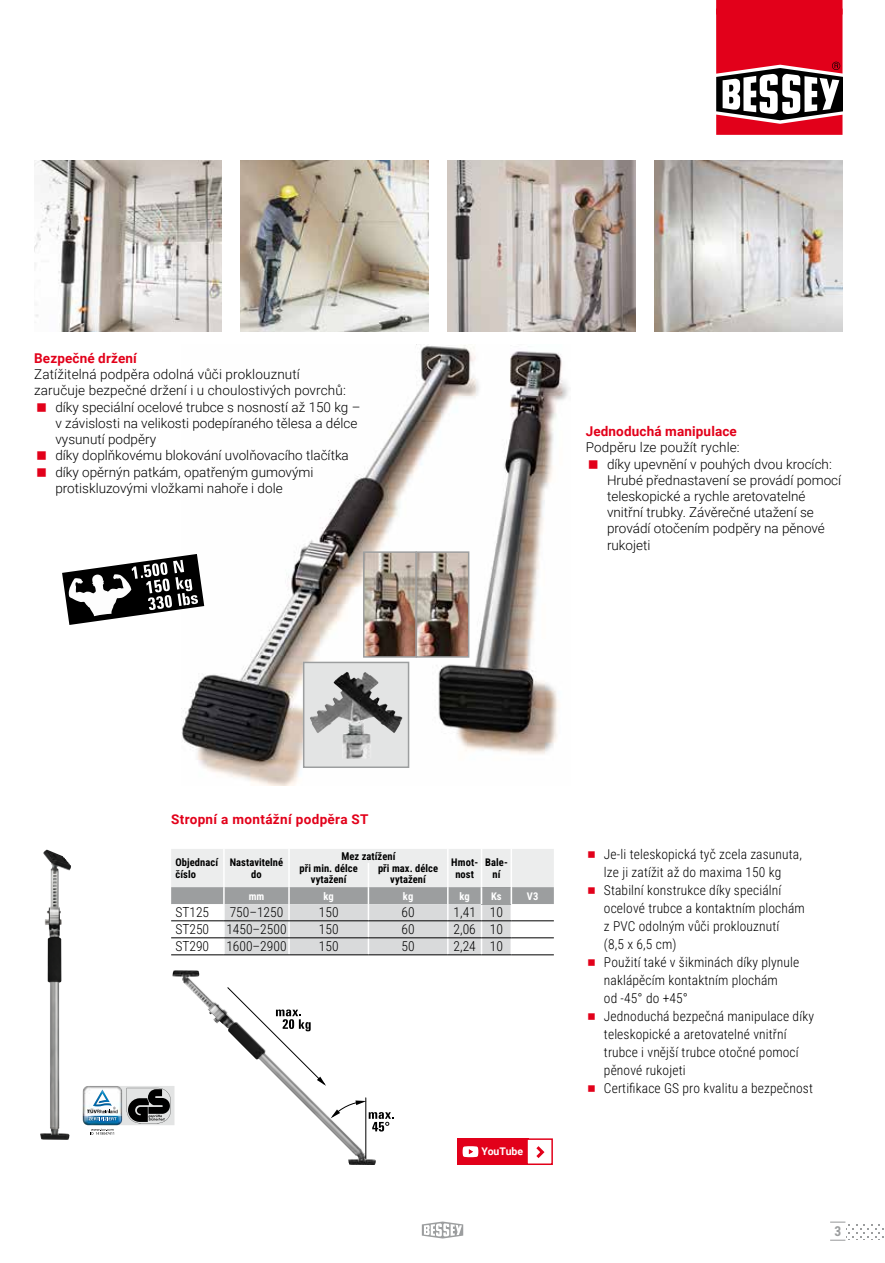
<style>
.page{position:relative;width:885px;height:1263px;background:#fff}
.page>*{position:absolute;margin:0;border:0;box-sizing:border-box;transform-origin:0 0}
.t1{font:300 13.5px/16.2px "Roboto";color:#000}
.t2{font:13.5px/18px "Roboto Condensed";letter-spacing:.01em;color:#000}
.t3{font:700 13.5px "Roboto";letter-spacing:.01em;color:#e2001a}
.t4{font:13.5px "Roboto Condensed";color:#9c9e9f}
.t5{font:10.5px/12.6px "Roboto Condensed";letter-spacing:.005em;color:#000;text-align:center}
.t6{font:10.5px "Roboto Condensed";letter-spacing:.005em;color:#fff}
.t7{font:700 10.5px "Roboto";color:#fff}
</style>
<div class="page">
<img style="left:34px;top:160px;width:188px;height:172px">
<img style="left:241px;top:160px;width:187px;height:172px">
<img style="left:654px;top:160px;width:188px;height:172px">
<img style="left:448px;top:160px;width:187px;height:172px">
<img style="left:40px;top:850px;width:30px;height:290px">
<img style="left:348px;top:1159px;width:28px;height:6px">
<svg style="left:357px;top:1153px;width:16px;height:10px"></svg>
<img style="left:172px;top:970px;width:27px;height:11px">
<img style="left:183px;top:977px;width:181px;height:181px">
<hr style="left:365px;top:1098px;width:1px;height:61px;background:#000">
<svg style="left:226px;top:986px;width:100px;height:100px"></svg>
<svg style="left:330px;top:1100px;width:63px;height:31px"></svg>
<img style="left:181px;top:345px;width:388px;height:440px">
<div style="left:303px;top:662px;width:106px;height:106px;background:#e3e4e4;border:2px solid #9c9e9f"></div>
<img style="left:310px;top:672px;width:92px;height:86px">
<img style="left:418px;top:554px;width:48px;height:101px">
<div style="left:415px;top:551px;width:54px;height:107px;border:2px solid #9c9e9f"></div>
<img style="left:366px;top:554px;width:48px;height:101px">
<div style="left:363px;top:551px;width:54px;height:107px;border:2px solid #9c9e9f"></div>
<svg style="left:62px;top:554px;width:142px;height:71px"></svg>
<img style="left:68px;top:574px;width:63px;height:42px">
<svg style="left:83px;top:1086px;width:91px;height:49px"></svg>
<div style="left:716px;top:0;width:126px;height:15px;background:#e2001a"></div>
<svg style="left:716px;top:9px;width:127px;height:126px"></svg>
<svg style="left:171px;top:849px;width:383px;height:106px;background:#d5d6d7"></svg>
<div style="left:457px;top:1138px;width:26px;height:27px;background:#e2001a"></div>
<svg style="left:462px;top:1146px;width:16px;height:11px"></svg>
<div style="left:481px;top:1138px;width:48px;height:27px;background:#e2001a"></div>
<div style="left:526px;top:1138px;width:27px;height:27px;background:#fff;border:2px solid #e2001a"></div>
<svg style="left:536px;top:1146px;width:9px;height:12px"></svg>
<svg style="left:422px;top:1221px;width:41px;height:17px"></svg>
<svg style="left:830px;top:1221px;width:53px;height:20px"></svg>
<p class="t3" style="left:34px;top:349px;width:104px">Bezpečné držení</p>
<p class="t1" style="left:34px;top:366px;width:267px">Zatížitelná podpěra odolná vůči proklouznutí</p>
<p class="t1" style="left:34px;top:382px;width:313px">zaručuje bezpečné držení i u choulostivých povrchů:</p>
<p class="t1" style="left:55px;top:398px;width:306px">díky speciální ocelové trubce s nosností až 150 kg –</p>
<p class="t1" style="left:55px;top:414px;width:303px">v závislosti na velikosti podepíraného tělesa a délce</p>
<p class="t1" style="left:55px;top:431px;width:102px">vysunutí podpěry</p>
<p class="t1" style="left:55px;top:447px;width:295px">díky doplňkovému blokování uvolňovacího tlačítka</p>
<p class="t1" style="left:55px;top:463px;width:259px">díky opěrnýn patkám, opatřeným gumovými</p>
<p class="t1" style="left:55px;top:479px;width:229px">protiskluzovými vložkami nahoře i dole</p>
<p class="t3" style="left:585px;top:422px;width:153px">Jednoduchá manipulace</p>
<p class="t1" style="left:607px;top:439px;width:236px;text-indent:-21px">Podpěru lze použít rychle:<br>díky upevnění v pouhých dvou krocích:<br>Hrubé přednastavení se provádí pomocí teleskopické a rychle aretovatelné vnitřní trubky. Závěrečné utažení se provádí otočením podpěry na pěnové rukojeti</p>
<p class="t3" style="left:171px;top:810px;width:199px">Stropní a montážní podpěra ST</p>
<p class="t5" style="left:175px;top:855px;width:44px;text-align:left">Objednací číslo</p>
<p class="t5" style="left:230px;top:855px;width:55px">Nastavitelné do</p>
<p class="t5" style="left:341px;top:849px;width:56px">Mez zatížení</p>
<p class="t5" style="left:299px;top:863px;width:60px;line-height:10.5px">při min. délce vytažení</p>
<p class="t5" style="left:378px;top:863px;width:62px;line-height:10.5px">při max. délce vytažení</p>
<p class="t5" style="left:451px;top:855px;width:28px">Hmot&shy;nost</p>
<p class="t5" style="left:485px;top:855px;width:24px">Bale&shy;ní</p>
<p class="t6" style="left:249px;top:888px;width:17px">mm</p>
<p class="t6" style="left:323px;top:888px;width:12px">kg</p>
<p class="t6" style="left:403px;top:888px;width:12px">kg</p>
<p class="t6" style="left:459px;top:888px;width:12px">kg</p>
<p class="t6" style="left:491px;top:888px;width:12px">Ks</p>
<p class="t6" style="left:527px;top:888px;width:13px">V3</p>
<p class="t2" style="left:175px;top:903px;width:35px">ST125</p>
<p class="t2" style="left:230px;top:903px;width:55px">750–1250</p>
<p class="t2" style="left:319px;top:903px;width:21px">150</p>
<p class="t2" style="left:401px;top:903px;width:15px">60</p>
<p class="t2" style="left:453px;top:903px;width:51px">1,41 10</p>
<p class="t2" style="left:175px;top:920px;width:35px">ST250</p>
<p class="t2" style="left:226px;top:920px;width:62px">1450–2500</p>
<p class="t2" style="left:319px;top:920px;width:21px">150</p>
<p class="t2" style="left:401px;top:920px;width:15px">60</p>
<p class="t2" style="left:453px;top:920px;width:51px">2,06 10</p>
<p class="t2" style="left:175px;top:937px;width:35px">ST290</p>
<p class="t2" style="left:226px;top:937px;width:62px">1600–2900</p>
<p class="t2" style="left:319px;top:937px;width:21px">150</p>
<p class="t2" style="left:401px;top:937px;width:15px">50</p>
<p class="t2" style="left:453px;top:937px;width:51px">2,24 10</p>
<p class="t7" style="left:481px;top:1144px;width:43px">YouTube</p>
<p class="t2" style="left:604px;top:845px;width:211px">Je-li teleskopická tyč zcela zasunuta, lze ji zatížit až do maxima 150 kg<br>Stabilní konstrukce díky speciální ocelové trubce a kontaktním plochám z PVC odolným vůči proklouznutí<br>(8,5 x 6,5 cm)<br>Použití také v šikminách díky plynule naklápěcím kontaktním plochám<br>od -45° do +45°<br>Jednoduchá bezpečná manipulace díky teleskopické a aretovatelné vnitřní trubce i vnější trubce otočné pomocí pěnové rukojeti<br>Certifikace GS pro kvalitu a bezpečnost</p>
<p class="t4" style="left:834px;top:1221px;width:8px">3</p>
</div>
